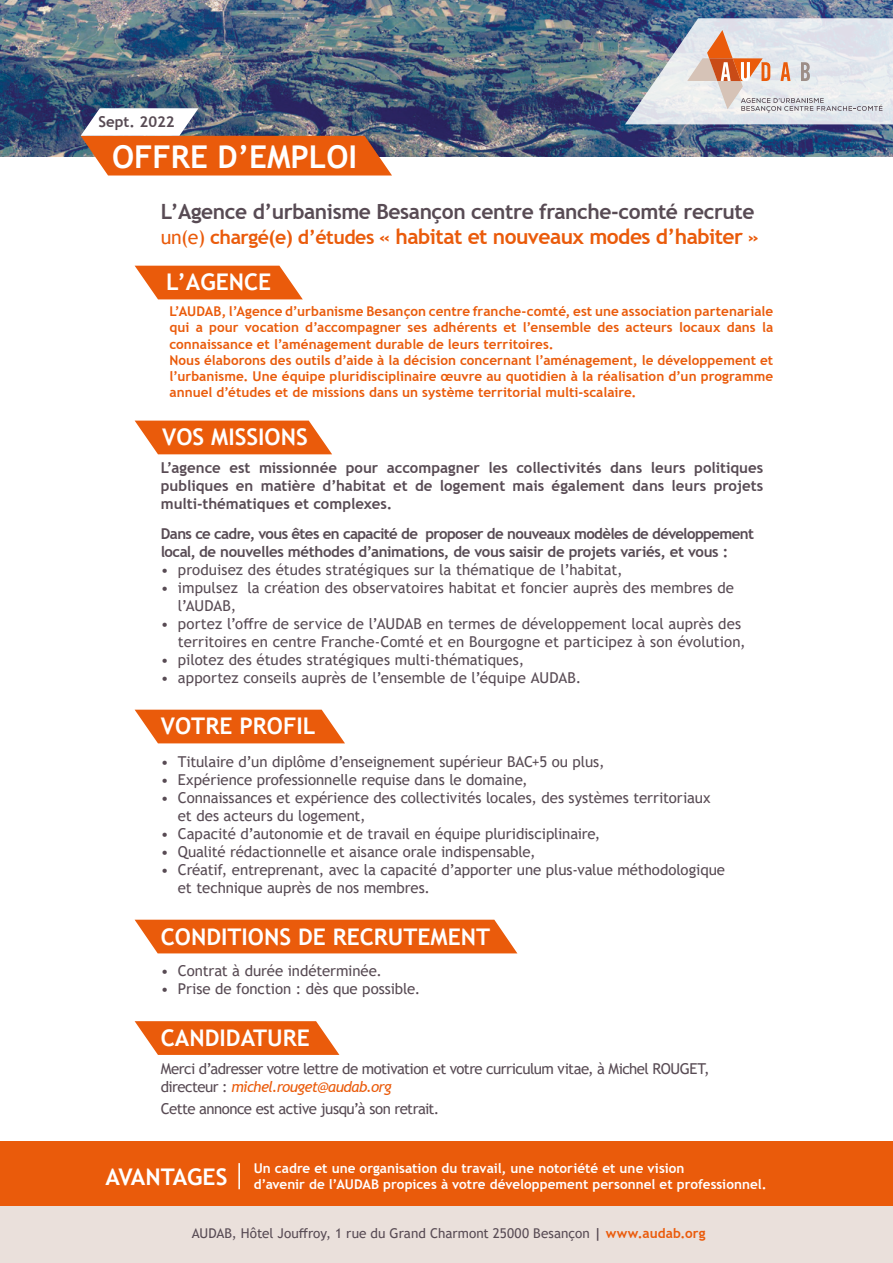
<style>
.page{position:relative;width:893px;height:1263px;background:#fff}
.page>*{position:absolute;margin:0;border:0;box-sizing:border-box;transform-origin:0 0}
.t1{font:700 31.35px "Trebuchet MS";color:#fff}
.t2{font:700 22.95px "Trebuchet MS";color:#fff}
.t3{font:700 21px "Trebuchet MS";letter-spacing:-.025em;color:#ea5b0b}
.t4{font:700 21px "Trebuchet MS";letter-spacing:-.02em;color:#584b54}
.t5{font:15px/18px "Trebuchet MS";letter-spacing:-.005em;color:#584b54}
.t6{font:700 15px/18px "Trebuchet MS";letter-spacing:-.025em;color:#584b54;text-align:justify}
.t7{font:15px/18px "Trebuchet MS";letter-spacing:-.04em;color:#584b54}
.t8{font:700 15px "Trebuchet MS";color:#584b54}
.t9{font:700 13.5px/16.2px "Trebuchet MS";letter-spacing:.005em;color:#ea5b0b;text-align:justify}
.t10{font:700 13.5px "Trebuchet MS";letter-spacing:.005em;color:#fff}
.t11{font:13.5px "Trebuchet MS";letter-spacing:.005em;color:#584b54}
.s1{font-weight:400;font-size:19.5px}
.s2{font-size:19.5px}
.s3{font-style:italic;color:#ea5b0b}
.s4{font-weight:700}
.s5{font-weight:700;color:#ea5b0b}
</style>
<div class="page">
<div style="left:0;top:1141px;width:893px;height:96px;background:#ea5b0b"></div>
<div style="left:0;top:1206px;width:893px;height:57px;background:#eae0db"></div>
<img style="left:0;top:0;width:893px;height:157px">
<svg style="left:624px;top:18px;width:269px;height:106px;background:#cecdd1"></svg>
<svg style="left:80px;top:108px;width:312px;height:67px;background:#bc7452"></svg>
<svg style="left:134px;top:1021px;width:206px;height:34px;background:#ec6f29"></svg>
<div style="left:135px;top:920px;width:382px;height:33px;background:#ea5b0b"></div>
<svg style="left:135px;top:710px;width:210px;height:33px;background:#ec6c25"></svg>
<svg style="left:135px;top:421px;width:197px;height:33px;background:#ec6e27"></svg>
<hr style="left:238px;top:1163px;width:2px;height:26px;background:#fff">
<svg style="left:135px;top:266px;width:168px;height:33px;background:#ec712c"></svg>
<p class="t8" style="left:99px;top:113px;width:78px">Sept. 2022</p>
<p class="t1" style="left:112px;top:138px;width:246px">OFFRE D’EMPLOI</p>
<p class="t4" style="left:161px;top:198px;width:595px">L’Agence d’urbanisme Besançon centre franche-comté recrute</p>
<p class="t3" style="left:161px;top:223px;width:600px"><span class="s1">un(e)</span> <span class="s2">chargé(e) d’études «</span> habitat et nouveaux modes d’habiter <span class="s2">»</span></p>
<p class="t2" style="left:166px;top:268px;width:107px">L’AGENCE</p>
<p class="t9" style="left:169px;top:303px;width:605px">L’AUDAB, l’Agence d’urbanisme Besançon centre franche-comté, est une association partenariale qui a pour vocation d’accompagner ses adhérents et l’ensemble des acteurs locaux dans la connaissance et l’aménagement durable de leurs territoires.</p>
<p class="t9" style="left:169px;top:352px;width:605px">Nous élaborons des outils d’aide à la décision concernant l’aménagement, le développement et l’urbanisme. Une équipe pluridisciplinaire œuvre au quotidien à la réalisation d’un programme annuel d’études et de missions dans un système territorial multi-scalaire.</p>
<p class="t2" style="left:162px;top:423px;width:147px">VOS MISSIONS</p>
<p class="t6" style="left:161px;top:458px;width:604px">L’agence est missionnée pour accompagner les collectivités dans leurs politiques publiques en matière d’habitat et de logement mais également dans leurs projets multi-thématiques et complexes.</p>
<p class="t6" style="left:161px;top:524px;width:594px">Dans ce cadre, vous êtes en capacité de proposer de nouveaux modèles de développement local, de nouvelles méthodes d’animations, de vous saisir de projets variés, et vous :</p>
<p class="t5" style="left:161px;top:560px;width:463px">• produisez des études stratégiques sur la thématique de l’habitat,</p>
<p class="t5" style="left:178px;top:578px;width:558px;text-indent:-17px">• impulsez la création des observatoires habitat et foncier auprès des membres de l’AUDAB,</p>
<p class="t5" style="left:178px;top:614px;width:569px;text-indent:-17px">• portez l’offre de service de l’AUDAB en termes de développement local auprès des territoires en centre Franche-Comté et en Bourgogne et participez à son évolution,</p>
<p class="t5" style="left:161px;top:650px;width:365px">• pilotez des études stratégiques multi-thématiques,</p>
<p class="t5" style="left:161px;top:668px;width:422px">• apportez conseils auprès de l’ensemble de l’équipe AUDAB.</p>
<p class="t2" style="left:161px;top:712px;width:156px">VOTRE PROFIL</p>
<p class="t5" style="left:161px;top:752px;width:445px">• Titulaire d’un diplôme d’enseignement supérieur BAC+5 ou plus,</p>
<p class="t5" style="left:161px;top:770px;width:368px">• Expérience professionnelle requise dans le domaine,</p>
<p class="t5" style="left:178px;top:788px;width:534px;text-indent:-17px">• Connaissances et expérience des collectivités locales, des systèmes territoriaux et des acteurs du logement,</p>
<p class="t5" style="left:161px;top:824px;width:441px">• Capacité d’autonomie et de travail en équipe pluridisciplinaire,</p>
<p class="t5" style="left:161px;top:842px;width:376px">• Qualité rédactionnelle et aisance orale indispensable,</p>
<p class="t5" style="left:178px;top:860px;width:549px;text-indent:-17px">• Créatif, entreprenant, avec la capacité d’apporter une plus-value méthodologique et technique auprès de nos membres.</p>
<p class="t2" style="left:161px;top:922px;width:331px">CONDITIONS DE RECRUTEMENT</p>
<p class="t5" style="left:161px;top:962px;width:223px">• Contrat à durée indéterminée.</p>
<p class="t5" style="left:161px;top:980px;width:261px">• Prise de fonction : dès que possible.</p>
<p class="t2" style="left:161px;top:1023px;width:150px">CANDIDATURE</p>
<p class="t7" style="left:161px;top:1059px;width:550px">Merci d’adresser votre lettre de motivation et votre curriculum vitae, à Michel ROUGET, directeur : <span class="s3">michel.rouget@audab.org</span></p>
<p class="t7" style="left:161px;top:1099px;width:280px">Cette annonce est active jusqu’à son retrait.</p>
<p class="t2" style="left:106px;top:1162px;width:123px">AVANTAGES</p>
<p class="t10" style="left:254px;top:1160px;width:432px">Un cadre et une organisation du travail, une notoriété et une vision</p>
<p class="t10" style="left:254px;top:1176px;width:514px">d’avenir de l’AUDAB propices à votre développement personnel et professionnel.</p>
<p class="t11" style="left:192px;top:1224px;width:515px">AUDAB, Hôtel Jouffroy, 1 rue du Grand Charmont 25000 Besançon <span class="s4">|</span> <span class="s5">www.audab.org</span></p>
</div>
